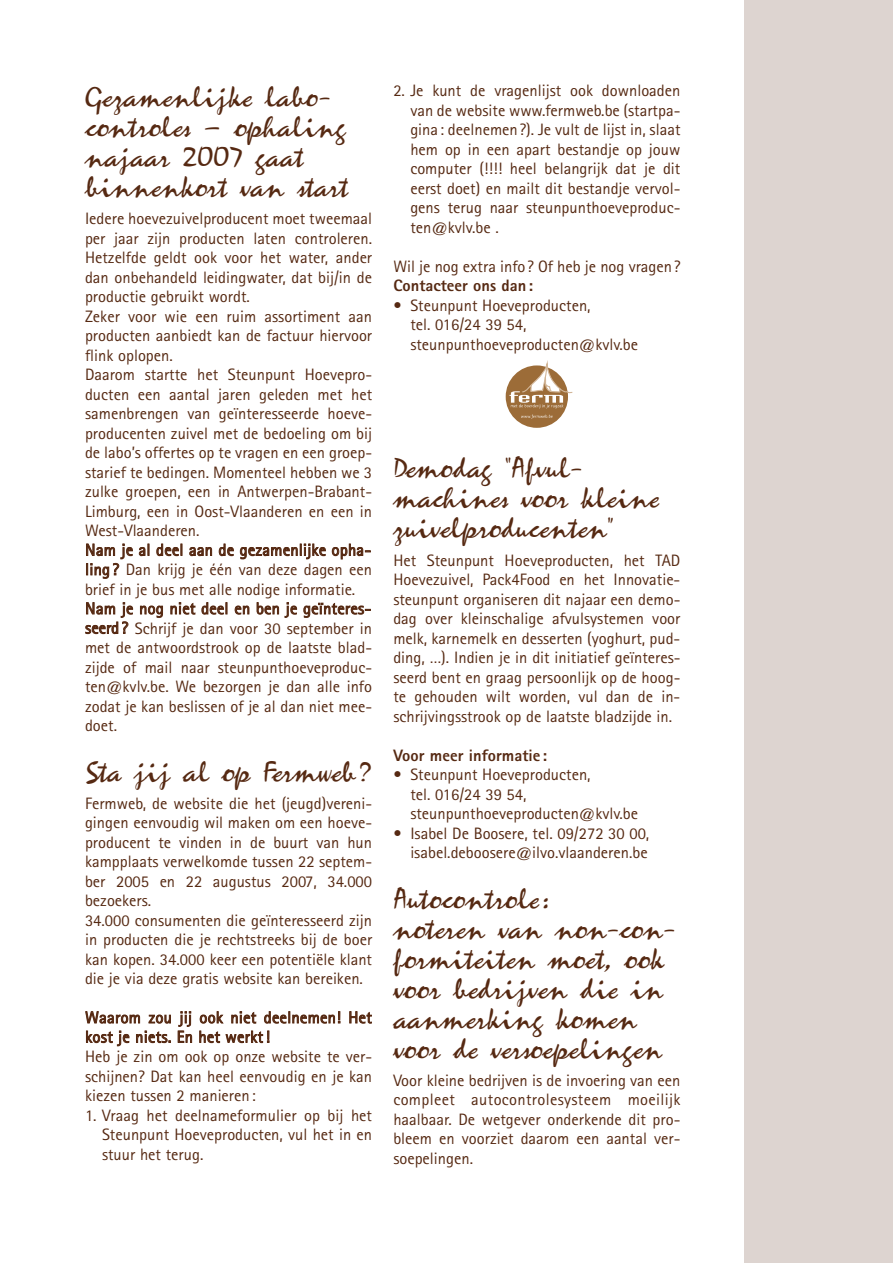
<style>
.page{position:relative;width:893px;height:1263px;background:#fff}
.page>*{position:absolute;margin:0;border:0;box-sizing:border-box;transform-origin:0 0}
.t1{font:30px/30px "Zephyr Script";color:#562912}
.t2{font:16.5px/19.5px "Rotis Sans Serif";color:#562912}
.t3{font:800 16.5px "Rotis Sans Serif";color:#562912}
</style>
<div class="page">
<div style="left:744px;top:0;width:149px;height:1263px;background:#ddd4d0"></div>
<div style="left:506px;top:365px;width:62px;height:63px;background:#9c6c38;border-radius:50%"></div>
<svg style="left:509px;top:362px;width:63px;height:46px"></svg>
<svg style="left:521px;top:415px;width:32px;height:4px"></svg>
<h1 class="t1" style="left:85px;top:81px;width:265px">Gezamenlijke labo&shy;controles – ophaling najaar 2007 gaat binnenkort van start</h1>
<p class="t2" style="left:85px;top:210px;width:289px">Iedere hoevezuivelproducent moet tweemaal per jaar zijn producten laten controleren.<br>Hetzelfde geldt ook voor het water, ander dan onbehandeld leidingwater, dat bij/in de productie gebruikt wordt.<br>Zeker voor wie een ruim assortiment aan producten aanbiedt kan de factuur hiervoor flink oplopen.<br>Daarom startte het Steunpunt Hoevepro&shy;ducten een aantal jaren geleden met het samenbrengen van geïnteresseerde hoeve&shy;producenten zuivel met de bedoeling om bij de labo’s offertes op te vragen en een groep&shy;starief te bedingen. Momenteel hebben we 3 zulke groepen, een in Antwerpen-Brabant-Limburg, een in Oost-Vlaanderen en een in West-Vlaanderen.<br>Nam je al deel aan de gezamenlijke opha&shy;ling ? Dan krijg je één van deze dagen een brief in je bus met alle nodige informatie.<br>Nam je nog niet deel en ben je geïnteres&shy;seerd ? Schrijf je dan voor 30 september in met de antwoordstrook op de laatste blad&shy;zijde of mail naar steunpunthoeveproduc&shy;ten@kvlv.be. We bezorgen je dan alle info zodat je kan beslissen of je al dan niet mee&shy;doet.</p>
<h1 class="t1" style="left:85px;top:755px;width:288px">Sta jij al op Fermweb?</h1>
<p class="t2" style="left:85px;top:795px;width:289px">Fermweb, de website die het (jeugd)vereni&shy;gingen eenvoudig wil maken om een hoeve&shy;producent te vinden in de buurt van hun kampplaats verwelkomde tussen 22 septem&shy;ber 2005 en 22 augustus 2007, 34.000 bezoekers.<br>34.000 consumenten die geïnteresseerd zijn in producten die je rechtstreeks bij de boer kan kopen. 34.000 keer een potentiële klant die je via deze gratis website kan bereiken.</p>
<p class="t2" style="left:85px;top:1009px;width:289px">Waarom zou jij ook niet deelnemen! Het kost je niets. En het werkt!<br>Heb je zin om ook op onze website te ver&shy;schijnen? Dat kan heel eenvoudig en je kan kiezen tussen 2 manieren:</p>
<p class="t2" style="left:102px;top:1107px;width:272px;text-align:justify;text-indent:-17px">1. Vraag het deelnameformulier op bij het Steunpunt Hoeveproducten, vul het in en stuur het terug.</p>
<p class="t2" style="left:410px;top:83px;width:272px;text-align:justify;text-indent:-17px">2. Je kunt de vragenlijst ook downloaden van de website www.fermweb.be (startpa&shy;gina: deelnemen?). Je vult de lijst in, slaat hem op in een apart bestandje op jouw computer (!!!! heel belangrijk dat je dit eerst doet) en mailt dit bestandje vervol&shy;gens terug naar steunpunthoeveproduc&shy;ten@kvlv.be .</p>
<p class="t2" style="left:393px;top:258px;width:289px">Wil je nog extra info? Of heb je nog vragen?</p>
<p class="t3" style="left:393px;top:280px;width:141px">Contacteer ons dan:</p>
<p class="t2" style="left:410px;top:297px;width:229px;text-indent:-17px">• Steunpunt Hoeveproducten,<br>tel. 016/24 39 54, steunpunthoeveproducten@kvlv.be</p>
<h1 class="t1" style="left:393px;top:452px;width:267px">Demodag “Afvul&shy;machines voor kleine zuivelproducenten”</h1>
<p class="t2" style="left:393px;top:552px;width:289px;text-align:justify">Het Steunpunt Hoeveproducten, het TAD Hoevezuivel, Pack4Food en het Innovatie&shy;steunpunt organiseren dit najaar een demo&shy;dag over kleinschalige afvulsystemen voor melk, karnemelk en desserten (yoghurt, pud&shy;ding, …). Indien je in dit initiatief geïnteres&shy;seerd bent en graag persoonlijk op de hoog&shy;te gehouden wilt worden, vul dan de in&shy;schrijvingsstrook op de laatste bladzijde in.</p>
<p class="t3" style="left:393px;top:749px;width:155px">Voor meer informatie:</p>
<p class="t2" style="left:410px;top:766px;width:229px;text-indent:-17px">• Steunpunt Hoeveproducten,<br>tel. 016/24 39 54, steunpunthoeveproducten@kvlv.be</p>
<p class="t2" style="left:393px;top:825px;width:257px;text-align:right">• Isabel De Boosere, tel. 09/272 30 00, isabel.deboosere@ilvo.vlaanderen.be</p>
<h1 class="t1" style="left:393px;top:882px;width:284px">Autocontrole:<br>noteren van non-con&shy;formiteiten moet, ook voor bedrijven die in aanmerking komen voor de versoepelingen</h1>
<p class="t2" style="left:393px;top:1072px;width:289px;text-align:justify">Voor kleine bedrijven is de invoering van een compleet autocontrolesysteem moeilijk haalbaar. De wetgever onderkende dit pro&shy;bleem en voorziet daarom een aantal ver&shy;soepelingen.</p>
</div>
